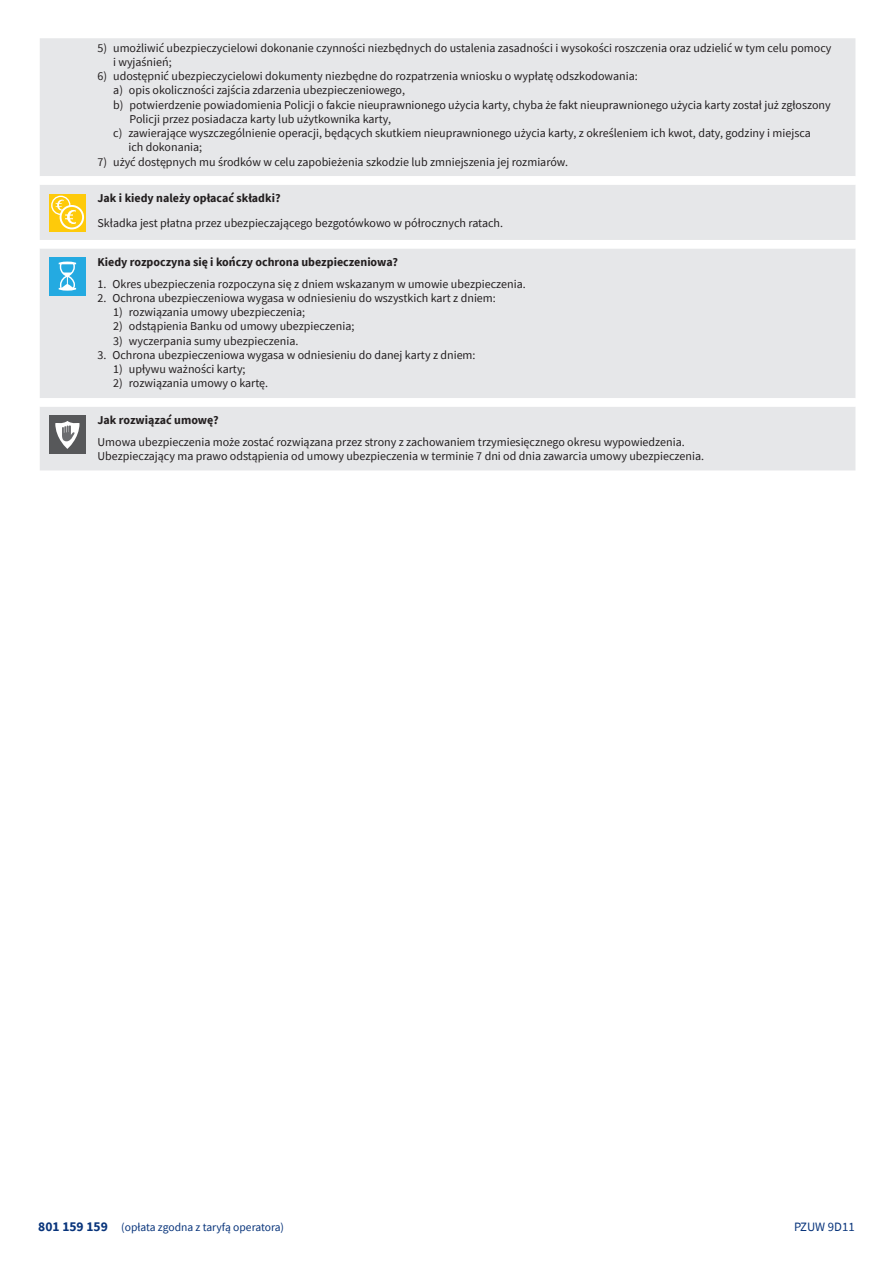
<style>
.page{position:relative;width:893px;height:1263px;background:#fff}
.page>*{position:absolute;margin:0;border:0;box-sizing:border-box;transform-origin:0 0}
.t1{font:12.75px "Source Sans Pro";color:#08347b}
._00_TEKST{font:12px/14.2px "Source Sans Pro";color:#231f20}
._01_HASŁO{font:700 12px "Source Sans Pro";color:#231f20}
.t2{font:11.55px "Source Sans Pro";color:#08347b}
.s1{font-weight:700;font-size:13.5px}
</style>
<div class="page">
<div style="left:40px;top:38px;width:815px;height:432px;background:#e6e7e9"></div>
<svg style="left:40px;top:176px;width:815px;height:231px;background:#e8e9eb"></svg>
<div style="left:49px;top:194px;width:37px;height:37px;background:#feca0a"></div>
<svg style="left:52px;top:196px;width:18px;height:18px"></svg>
<div style="left:51px;top:196px;width:19px;height:19px;border:1px solid #fff;border-radius:50%"></div>
<svg style="left:61px;top:206px;width:22px;height:22px"></svg>
<div style="left:60px;top:205px;width:24px;height:24px;border:2px solid #fff;border-radius:50%"></div>
<svg style="left:55px;top:199px;width:22px;height:26px"></svg>
<div style="left:49px;top:257px;width:37px;height:38px;background:#24aae1"></div>
<svg style="left:59px;top:262px;width:17px;height:29px"></svg>
<div style="left:49px;top:415px;width:37px;height:38px;background:#57585a"></div>
<svg style="left:55px;top:421px;width:25px;height:28px"></svg>
<p class="_00_TEKST" style="left:113px;top:40px;width:720px;text-indent:-16px">5) umożliwić ubezpieczycielowi dokonanie czynności niezbędnych do ustalenia zasadności i wysokości roszczenia oraz udzielić w tym celu pomocy i wyjaśnień;</p>
<p class="_00_TEKST" style="left:98px;top:69px;width:542px">6) udostępnić ubezpieczycielowi dokumenty niezbędne do rozpatrzenia wniosku o wypłatę odszkodowania:</p>
<p class="_00_TEKST" style="left:113px;top:83px;width:293px">a) opis okoliczności zajścia zdarzenia ubezpieczeniowego,</p>
<p class="_00_TEKST" style="left:130px;top:97px;width:703px;text-indent:-16px">b) potwierdzenie powiadomienia Policji o fakcie nieuprawnionego użycia karty, chyba że fakt nieuprawnionego użycia karty został już zgłoszony<br>Policji przez posiadacza karty lub użytkownika karty,</p>
<p class="_00_TEKST" style="left:128px;top:126px;width:684px;text-indent:-15px">c) zawierające wyszczególnienie operacji, będących skutkiem nieuprawnionego użycia karty, z określeniem ich kwot, daty, godziny i miejsca ich dokonania;</p>
<p class="_00_TEKST" style="left:98px;top:154px;width:472px">7) użyć dostępnych mu środków w celu zapobieżenia szkodzie lub zmniejszenia jej rozmiarów.</p>
<p class="_01_HASŁO" style="left:98px;top:190px;width:185px">Jak i kiedy należy opłacać składki?</p>
<p class="_00_TEKST" style="left:98px;top:215px;width:407px">Składka jest płatna przez ubezpieczającego bezgotówkowo w półrocznych ratach.</p>
<p class="_01_HASŁO" style="left:98px;top:254px;width:302px">Kiedy rozpoczyna się i kończy ochrona ubezpieczeniowa?</p>
<p class="_00_TEKST" style="left:98px;top:277px;width:430px">1. Okres ubezpieczenia rozpoczyna się z dniem wskazanym w umowie ubezpieczenia.</p>
<p class="_00_TEKST" style="left:98px;top:291px;width:400px">2. Ochrona ubezpieczeniowa wygasa w odniesieniu do wszystkich kart z dniem:</p>
<p class="_00_TEKST" style="left:113px;top:305px;width:193px">1) rozwiązania umowy ubezpieczenia;</p>
<p class="_00_TEKST" style="left:113px;top:319px;width:243px">2) odstąpienia Banku od umowy ubezpieczenia;</p>
<p class="_00_TEKST" style="left:113px;top:334px;width:187px">3) wyczerpania sumy ubezpieczenia.</p>
<p class="_00_TEKST" style="left:98px;top:348px;width:380px">3. Ochrona ubezpieczeniowa wygasa w odniesieniu do danej karty z dniem:</p>
<p class="_00_TEKST" style="left:113px;top:362px;width:134px">1) upływu ważności karty;</p>
<p class="_00_TEKST" style="left:113px;top:376px;width:156px">2) rozwiązania umowy o kartę.</p>
<p class="_01_HASŁO" style="left:98px;top:412px;width:123px">Jak rozwiązać umowę?</p>
<p class="_00_TEKST" style="left:98px;top:435px;width:589px">Umowa ubezpieczenia może zostać rozwiązana przez strony z zachowaniem trzymiesięcznego okresu wypowiedzenia.</p>
<p class="_00_TEKST" style="left:98px;top:449px;width:608px">Ubezpieczający ma prawo odstąpienia od umowy ubezpieczenia w terminie 7 dni od dnia zawarcia umowy ubezpieczenia.</p>
<p class="t2" style="left:38px;top:1220px;width:247px"><span class="s1">801 159 159</span> (opłata zgodna z taryfą operatora)</p>
<p class="t1" style="left:794px;top:1219px;width:62px">PZUW 9D11</p>
</div>
